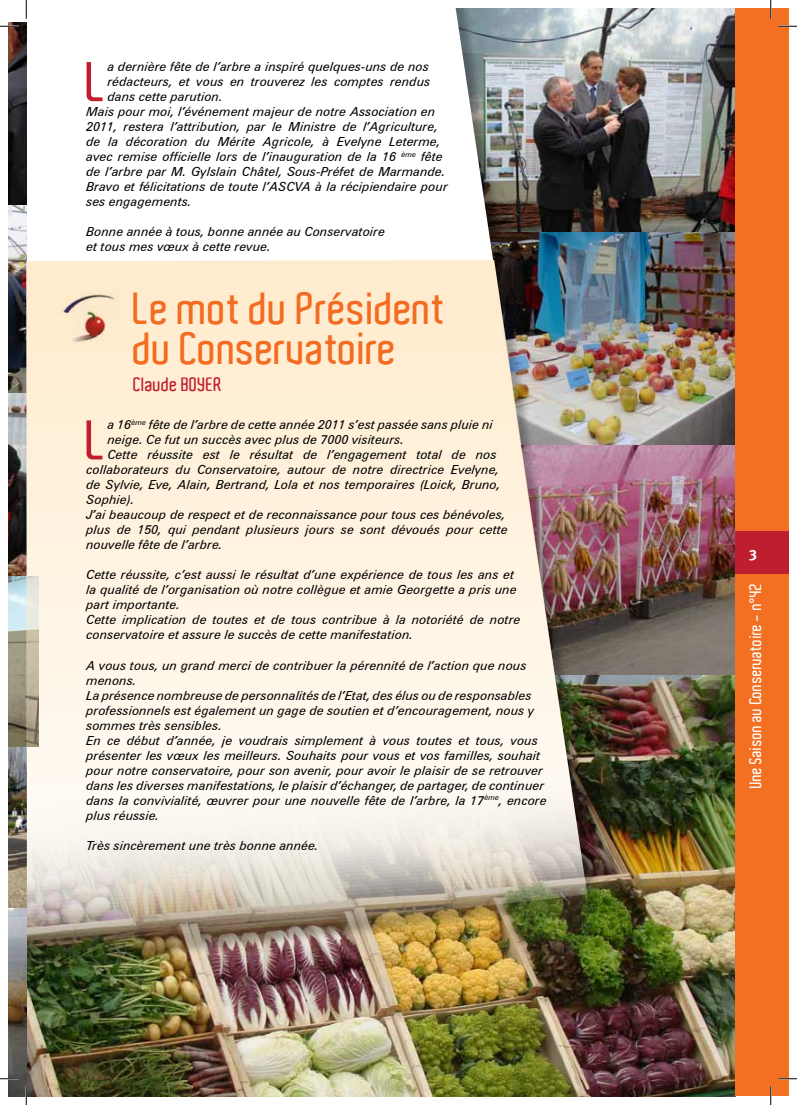
<style>
.page{position:relative;width:797px;height:1105px;background:#fff}
.page>*{position:absolute;margin:0;border:0;box-sizing:border-box;transform-origin:0 0}
.t1{font:600 53.88px "Aldo";color:#be1e2d}
.t2{font:600 43.75px/40px "Aldo";color:#f36c21}
.t3{font:600 18.75px "Aldo";color:#be1e2d}
.t4{font:600 16.25px "Aldo";color:#fff}
.t5{font:15px "Meta Bold CELF Roman";color:#fff}
.t6{font:italic 12.5px/15px "Zurich BT";color:#000}
</style>
<div class="page">
<img style="left:602px;top:232px;width:133px;height:213px">
<img style="left:26px;top:675px;width:709px;height:421px">
<img style="left:602px;top:9px;width:133px;height:223px">
<img style="left:602px;top:445px;width:133px;height:230px">
<div style="left:9px;top:9px;width:593px;height:967px;background:#000;opacity:.27"></div>
<svg style="left:9px;top:9px;width:578px;height:568px"></svg>
<img style="left:9px;top:746px;width:17px;height:350px">
<img style="left:9px;top:23px;width:17px;height:182px">
<img style="left:9px;top:205px;width:17px;height:189px">
<img style="left:9px;top:394px;width:17px;height:182px">
<img style="left:9px;top:577px;width:17px;height:169px">
<img style="left:26px;top:260px;width:571px;height:705px">
<div style="left:735px;top:9px;width:53px;height:1087px;background:#f36f21"></div>
<div style="left:735px;top:531px;width:53px;height:43px;background:#be1e2d"></div>
<img style="left:62px;top:292px;width:59px;height:52px">
<svg style="left:0;top:25px;width:19px;height:2px"></svg>
<svg style="left:778px;top:25px;width:19px;height:2px"></svg>
<svg style="left:0;top:1078px;width:19px;height:1px"></svg>
<svg style="left:778px;top:1078px;width:19px;height:1px"></svg>
<svg style="left:25px;top:0;width:2px;height:19px"></svg>
<svg style="left:25px;top:1086px;width:2px;height:19px"></svg>
<svg style="left:770px;top:0;width:1px;height:19px"></svg>
<svg style="left:770px;top:1086px;width:1px;height:19px"></svg>
<h1 class="t1" style="left:86px;top:52px;width:23px">L</h1>
<p class="t6" style="left:108px;top:59px;width:323px">a dernière fête de l’arbre a inspiré quelques-uns de nos</p>
<p class="t6" style="left:108px;top:74px;width:324px">rédacteurs, et vous en trouverez les comptes rendus</p>
<p class="t6" style="left:108px;top:89px;width:117px">dans cette parution.</p>
<p class="t6" style="left:86px;top:104px;width:350px">Mais pour moi, l’événement majeur de notre Association en</p>
<p class="t6" style="left:86px;top:119px;width:353px">2011, restera l’attribution, par le Ministre de l’Agriculture,</p>
<p class="t6" style="left:86px;top:134px;width:355px">de la décoration du Mérite Agricole, à Evelyne Leterme,</p>
<p class="t6" style="left:86px;top:149px;width:358px">avec remise officielle lors de l’inauguration de la 16 <sup>ème</sup> fête</p>
<p class="t6" style="left:86px;top:164px;width:360px">de l’arbre par M. Gylslain Châtel, Sous-Préfet de Marmande.</p>
<p class="t6" style="left:86px;top:179px;width:363px">Bravo et félicitations de toute l’ASCVA à la récipiendaire pour</p>
<p class="t6" style="left:86px;top:194px;width:107px">ses engagements.</p>
<p class="t6" style="left:86px;top:224px;width:300px">Bonne année à tous, bonne année au Conservatoire et tous mes vœux à cette revue.</p>
<h2 class="t2" style="left:133px;top:289px;width:313px">Le mot du Président du Conservatoire</h2>
<h3 class="t3" style="left:133px;top:374px;width:90px">Claude BOYER</h3>
<h1 class="t1" style="left:86px;top:410px;width:23px">L</h1>
<p class="t6" style="left:108px;top:417px;width:387px">a 16<sup>ème</sup> fête de l’arbre de cette année 2011 s’est passée sans pluie ni</p>
<p class="t6" style="left:108px;top:432px;width:298px">neige. Ce fut un succès avec plus de 7000 visiteurs.</p>
<p class="t6" style="left:108px;top:447px;width:390px">Cette réussite est le résultat de l’engagement total de nos</p>
<p class="t6" style="left:86px;top:462px;width:414px">collaborateurs du Conservatoire, autour de notre directrice Evelyne,</p>
<p class="t6" style="left:86px;top:477px;width:415px">de Sylvie, Eve, Alain, Bertrand, Lola et nos temporaires (Loick, Bruno,</p>
<p class="t6" style="left:86px;top:492px;width:49px">Sophie).</p>
<p class="t6" style="left:86px;top:507px;width:420px">J’ai beaucoup de respect et de reconnaissance pour tous ces bénévoles,</p>
<p class="t6" style="left:86px;top:522px;width:423px">plus de 150, qui pendant plusieurs jours se sont dévoués pour cette</p>
<p class="t6" style="left:86px;top:537px;width:138px">nouvelle fête de l’arbre.</p>
<p class="t6" style="left:86px;top:567px;width:435px">Cette réussite, c’est aussi le résultat d’une expérience de tous les ans et la qualité de l’organisation où notre collègue et amie Georgette a pris une part importante.<br>Cette implication de toutes et de tous contribue à la notoriété de notre conservatoire et assure le succès de cette manifestation.</p>
<p class="t6" style="left:86px;top:657px;width:462px">A vous tous, un grand merci de contribuer la pérennité de l’action que nous menons.<br>La présence nombreuse de personnalités de l’Etat, des élus ou de responsables professionnels est également un gage de soutien et d’encouragement, nous y sommes très sensibles.<br>En ce début d’année, je voudrais simplement à vous toutes et tous, vous présenter les vœux les meilleurs. Souhaits pour vous et vos familles, souhait pour notre conservatoire, pour son avenir, pour avoir le plaisir de se retrouver dans les diverses manifestations, le plaisir d’échanger, de partager, de continuer dans la convivialité, œuvrer pour une nouvelle fête de l’arbre, la 17<sup>ème</sup>, encore plus réussie.</p>
<p class="t6" style="left:86px;top:837px;width:234px">Très sincèrement une très bonne année.</p>
<p class="t5" style="left:748px;top:545px;width:10px">3</p>
<h3 class="t4" style="left:746px;top:788px;width:207px;rotate:-90deg">Une Saison au Conservatoire - n°42</h3>
</div>
